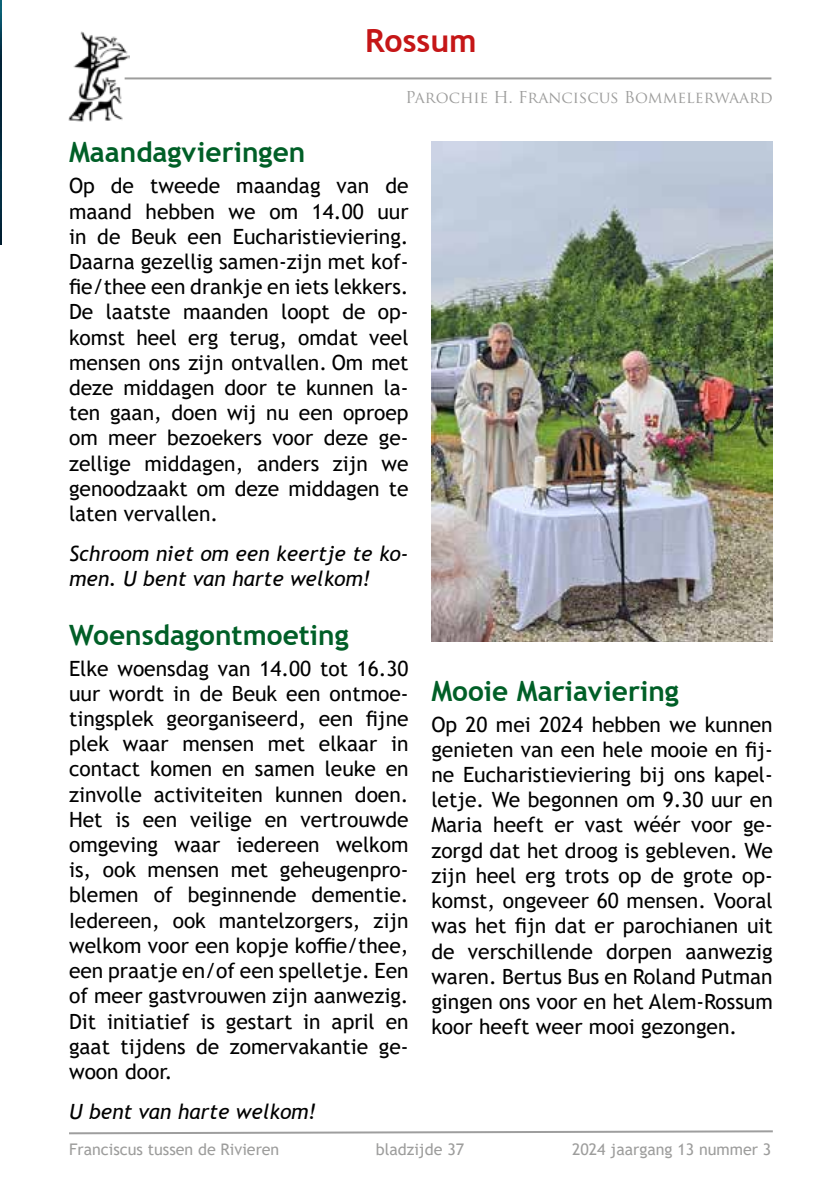
<style>
.page{position:relative;width:840px;height:1191px;background:#fff}
.page>*{position:absolute;margin:0;border:0;box-sizing:border-box;transform-origin:0 0}
.t1{font:700 32px "Trebuchet MS";color:#c51617}
.t2{font:700 28px "Trebuchet MS";color:#005f27}
.t3{font:21px/25.2px "Trebuchet MS";color:#000;text-align:justify}
.t4{font:italic 21px/25.2px "Trebuchet MS";color:#000}
.t5{font:16px "Trebuchet MS";color:#9d9d9c}
.t6{font:16px "Trajan Pro";color:#9d9d9c}
</style>
<div class="page">
<hr style="left:124px;top:77px;width:647px;height:2px;background:#9d9d9c">
<svg style="left:69px;top:1130px;width:704px;height:5px"></svg>
<img style="left:68px;top:31px;width:61px;height:91px">
<img style="left:0;top:0;width:1px;height:245px">
<img style="left:431px;top:142px;width:341px;height:499px">
<h1 class="t1" style="left:365px;top:21px;width:113px">Rossum</h1>
<p class="t6" style="left:405px;top:87px;width:368px">Parochie H. Franciscus Bommelerwaard</p>
<h2 class="t2" style="left:69px;top:135px;width:238px">Maandagvieringen</h2>
<p class="t3" style="left:69px;top:173px;width:341px">Op de tweede maandag van de maand hebben we om 14.00 uur in de Beuk een Eucharistieviering.<br>Daarna gezellig samen-zijn met kof&shy;fie/thee een drankje en iets lekkers.<br>De laatste maanden loopt de op&shy;komst heel erg terug, omdat veel mensen ons zijn ontvallen. Om met deze middagen door te kunnen la&shy;ten gaan, doen wij nu een oproep om meer bezoekers voor deze ge&shy;zellige middagen, anders zijn we genoodzaakt om deze middagen te laten vervallen.</p>
<p class="t4" style="left:69px;top:540px;width:341px">Schroom niet om een keertje te ko&shy;men. U bent van harte welkom!</p>
<h2 class="t2" style="left:69px;top:617px;width:281px">Woensdagontmoeting</h2>
<p class="t3" style="left:69px;top:655px;width:341px">Elke woensdag van 14.00 tot 16.30 uur wordt in de Beuk een ontmoe&shy;tingsplek georganiseerd, een fijne plek waar mensen met elkaar in contact komen en samen leuke en zinvolle activiteiten kunnen doen.<br>Het is een veilige en vertrouwde omgeving waar iedereen welkom is, ook mensen met geheugenpro&shy;blemen of beginnende dementie.<br>Iedereen, ook mantelzorgers, zijn welkom voor een kopje koffie/thee, een praatje en/of een spelletje. Een of meer gastvrouwen zijn aanwezig.<br>Dit initiatief is gestart in april en gaat tijdens de zomervakantie ge&shy;woon door.</p>
<p class="t4" style="left:69px;top:1098px;width:249px">U bent van harte welkom!</p>
<h2 class="t2" style="left:431px;top:673px;width:249px">Mooie Mariaviering</h2>
<p class="t3" style="left:431px;top:711px;width:343px">Op 20 mei 2024 hebben we kunnen genieten van een hele mooie en fij&shy;ne Eucharistieviering bij ons kapel&shy;letje. We begonnen om 9.30 uur en Maria heeft er vast wéér voor ge&shy;zorgd dat het droog is gebleven. We zijn heel erg trots op de grote op&shy;komst, ongeveer 60 mensen. Vooral was het fijn dat er parochianen uit de verschillende dorpen aanwezig waren. Bertus Bus en Roland Putman gingen ons voor en het Alem-Rossum koor heeft weer mooi gezongen.</p>
<p class="t5" style="left:69px;top:1138px;width:212px">Franciscus tussen de Rivieren</p>
<p class="t5" style="left:375px;top:1138px;width:90px">bladzijde 37</p>
<p class="t5" style="left:571px;top:1138px;width:201px">2024 jaargang 13 nummer 3</p>
</div>
